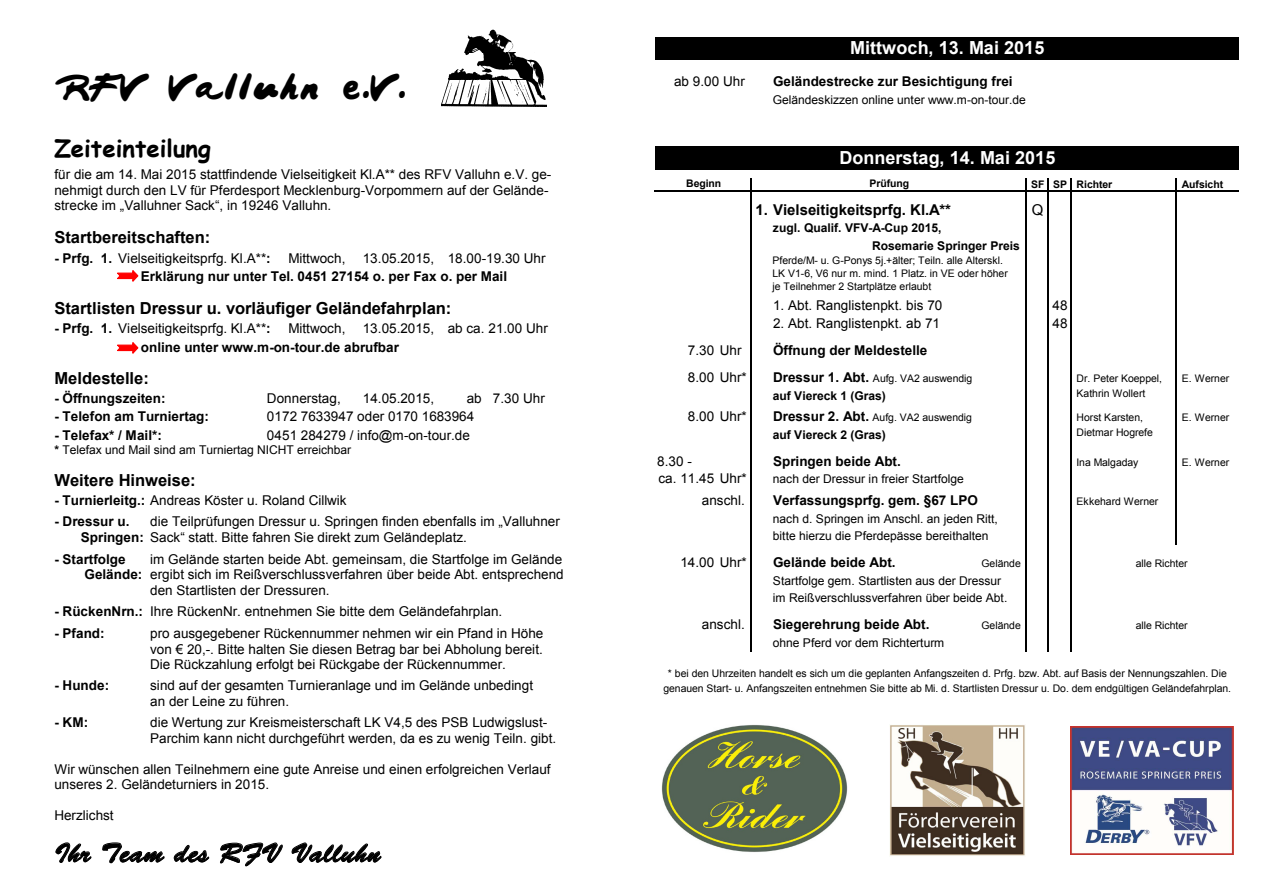
<style>
.page{position:relative;width:1263px;height:893px;background:#fff}
.page>*{position:absolute;margin:0;border:0;box-sizing:border-box;transform-origin:0 0}
.t1{font:30px "Japanese Brush";color:#000}
.t2{font:27px "Brush Script Std";color:#000}
.t3{font:700 24px "Comic Sans MS";color:#000}
.t4{font:700 18px "Arial";letter-spacing:.005em;color:#fff}
.t5{font:700 16.5px "Arial";color:#000}
.t6{font:700 15px "Arial";color:#000}
.t7{font:15px "Arial";color:#000}
.t8{font:13.5px/15.6px "Arial";letter-spacing:.005em;color:#000}
.t9{font:700 13.5px/18.6px "Arial";color:#000}
.t10{font:12px/17.4px "Arial";letter-spacing:-.005em;color:#000}
.t11{font:700 12px/17.4px "Arial";color:#000}
.t12{font:10.5px/12.9px "Arial";letter-spacing:-.005em;color:#000}
.t13{font:700 10.5px "Arial";letter-spacing:-.005em;color:#000}
.s1{font-weight:700}
.s2{font-weight:400}
.s3{font-weight:700;font-size:13.5px}
</style>
<div class="page">
<svg style="left:56px;top:843px;width:35px;height:19px"></svg>
<svg style="left:103px;top:843px;width:61px;height:21px"></svg>
<svg style="left:174px;top:845px;width:35px;height:17px"></svg>
<svg style="left:220px;top:843px;width:63px;height:23px"></svg>
<svg style="left:292px;top:843px;width:89px;height:20px"></svg>
<img style="left:464px;top:29px;width:52px;height:24px">
<svg style="left:448px;top:53px;width:96px;height:27px"></svg>
<svg style="left:442px;top:80px;width:104px;height:27px"></svg>
<svg style="left:117px;top:270px;width:22px;height:12px"></svg>
<svg style="left:117px;top:342px;width:22px;height:12px"></svg>
<div style="left:655px;top:37px;width:584px;height:22px;background:#000"></div>
<div style="left:655px;top:146px;width:584px;height:23px;background:#000"></div>
<hr style="left:751px;top:178px;width:1px;height:473px;background:#000">
<hr style="left:1025px;top:178px;width:1px;height:473px;background:#000">
<hr style="left:1047px;top:178px;width:2px;height:473px;background:#000">
<hr style="left:1070px;top:178px;width:1px;height:473px;background:#000">
<hr style="left:1175px;top:178px;width:2px;height:367px;background:#000">
<hr style="left:654px;top:190px;width:585px;height:1px;background:#000">
<img style="left:1070px;top:726px;width:163px;height:129px">
<img style="left:889px;top:725px;width:136px;height:131px">
<img style="left:661px;top:725px;width:187px;height:127px">
<p class="t1" style="left:54px;top:69px;width:354px">RFV Valluhn e.V.</p>
<p class="t3" style="left:54px;top:130px;width:158px">Zeiteinteilung</p>
<p class="t8" style="left:54px;top:167px;width:498px">für die am 14. Mai 2015 stattfindende Vielseitigkeit Kl.A** des RFV Valluhn e.V. ge&shy;nehmigt durch den LV für Pferdesport Mecklenburg-Vorpommern auf der Gelände&shy;strecke im „Valluhner Sack“, in 19246 Valluhn.</p>
<p class="t5" style="left:54px;top:227px;width:157px">Startbereitschaften:</p>
<p class="t8" style="left:54px;top:250px;width:218px"><span class="s1">- Prfg. 1.</span> Vielseitigkeitsprfg. Kl.A**<span class="s1">:</span></p>
<p class="t8" style="left:288px;top:250px;width:59px">Mittwoch,</p>
<p class="t9" style="left:141px;top:249px;width:406px;text-indent:222px"><span class="s2">13.05.2015, 18.00-19.30 Uhr<br></span>Erklärung nur unter Tel. 0451 27154 o. per Fax o. per Mail</p>
<p class="t5" style="left:54px;top:298px;width:399px">Startlisten Dressur u. vorläufiger Geländefahrplan:</p>
<p class="t8" style="left:54px;top:321px;width:218px"><span class="s1">- Prfg. 1.</span> Vielseitigkeitsprfg. Kl.A**<span class="s1">:</span></p>
<p class="t8" style="left:288px;top:321px;width:59px">Mittwoch,</p>
<p class="t9" style="left:141px;top:320px;width:408px;text-indent:222px"><span class="s2">13.05.2015, ab ca. 21.00 Uhr </span>online unter www.m-on-tour.de abrufbar</p>
<p class="t5" style="left:54px;top:367px;width:96px">Meldestelle:</p>
<p class="t9" style="left:54px;top:389px;width:113px">- Öffnungszeiten:</p>
<p class="t8" style="left:267px;top:390px;width:75px">Donnerstag,</p>
<p class="t8" style="left:363px;top:390px;width:73px">14.05.2015,</p>
<p class="t8" style="left:467px;top:390px;width:80px">ab 7.30 Uhr</p>
<p class="t9" style="left:54px;top:408px;width:156px">- Telefon am Turniertag:</p>
<p class="t8" style="left:267px;top:409px;width:209px">0172 7633947 oder 0170 1683964</p>
<p class="t9" style="left:54px;top:426px;width:109px">- Telefax* / Mail*:</p>
<p class="t8" style="left:267px;top:428px;width:205px">0451 284279 / info@m-on-tour.de</p>
<p class="t10" style="left:54px;top:441px;width:298px"><span class="s1">*</span> Telefax und Mail sind am Turniertag NICHT erreichbar</p>
<p class="t5" style="left:54px;top:469px;width:143px">Weitere Hinweise:</p>
<p class="t8" style="left:54px;top:492px;width:294px"><span class="s1">- Turnierleitg.:</span> Andreas Köster u. Roland Cillwik</p>
<p class="t9" style="left:54px;top:513px;width:77px">- Dressur u.</p>
<p class="t8" style="left:81px;top:514px;width:481px;text-indent:69px">die Teilprüfungen Dressur u. Springen finden ebenfalls im „Valluhner<br><span class="s1">Springen:</span> Sack“ statt. Bitte fahren Sie direkt zum Geländeplatz.</p>
<p class="t9" style="left:54px;top:550px;width:73px">- Startfolge</p>
<p class="t8" style="left:150px;top:551px;width:414px">im Gelände starten beide Abt. gemeinsam, die Startfolge im Gelände</p>
<p class="t8" style="left:85px;top:567px;width:481px"><span class="s1">Gelände:</span> ergibt sich im Reißverschlussverfahren über beide Abt. entsprechend</p>
<p class="t8" style="left:150px;top:583px;width:181px">den Startlisten der Dressuren.</p>
<p class="t8" style="left:54px;top:604px;width:449px"><span class="s1">- RückenNrn.:</span> Ihre RückenNr. entnehmen Sie bitte dem Geländefahrplan.</p>
<p class="t9" style="left:54px;top:624px;width:52px">- Pfand:</p>
<p class="t8" style="left:150px;top:625px;width:395px;text-align:justify">pro ausgegebener Rückennummer nehmen wir ein Pfand in Höhe von € 20,-. Bitte halten Sie diesen Betrag bar bei Abholung bereit.<br>Die Rückzahlung erfolgt bei Rückgabe der Rückennummer.</p>
<p class="t9" style="left:54px;top:677px;width:56px">- Hunde:</p>
<p class="t8" style="left:150px;top:678px;width:385px">sind auf der gesamten Turnieranlage und im Gelände unbedingt an der Leine zu führen.</p>
<p class="t9" style="left:54px;top:713px;width:35px">- KM:</p>
<p class="t8" style="left:150px;top:714px;width:408px;line-height:16px">die Wertung zur Kreismeisterschaft LK V4,5 des PSB Ludwigslust-<br>Parchim kann nicht durchgeführt werden, da es zu wenig Teiln. gibt.</p>
<p class="t8" style="left:54px;top:761px;width:498px">Wir wünschen allen Teilnehmern eine gute Anreise und einen erfolgreichen Verlauf unseres 2. Geländeturniers in 2015.</p>
<p class="t8" style="left:54px;top:807px;width:61px">Herzlichst</p>
<p class="t2" style="left:55px;top:843px;width:327px">Ihr Team des RFV Valluhn</p>
<p class="t4" style="left:850px;top:35px;width:196px">Mittwoch, 13. Mai 2015</p>
<p class="t8" style="left:674px;top:74px;width:72px">ab 9.00 Uhr</p>
<p class="t9" style="left:773px;top:73px;width:241px">Geländestrecke zur Besichtigung frei</p>
<p class="t10" style="left:773px;top:91px;width:254px">Geländeskizzen online unter www.m-on-tour.de</p>
<p class="t4" style="left:839px;top:145px;width:217px">Donnerstag, 14. Mai 2015</p>
<p class="t13" style="left:686px;top:177px;width:37px">Beginn</p>
<p class="t13" style="left:869px;top:177px;width:41px">Prüfung</p>
<p class="t13" style="left:1031px;top:177px;width:83px">SF SP Richter</p>
<p class="t13" style="left:1182px;top:177px;width:43px">Aufsicht</p>
<p class="t6" style="left:755px;top:199px;width:197px">1. Vielseitigkeitsprfg. Kl.A**</p>
<p class="t7" style="left:1032px;top:200px;width:13px">Q</p>
<p class="t11" style="left:872px;top:220px;width:149px;text-indent:-99px">zugl. Qualif. VFV-A-Cup 2015,<br>Rosemarie Springer Preis</p>
<p class="t12" style="left:772px;top:254px;width:237px">Pferde/M- u. G-Ponys 5j.+älter; Teiln. alle Alterskl.<br>LK V1-6, V6 nur m. mind. 1 Platz. in VE oder höher je Teilnehmer 2 Startplätze erlaubt</p>
<p class="t8" style="left:773px;top:298px;width:171px">1. Abt. Ranglistenpkt. bis 70</p>
<p class="t8" style="left:1053px;top:298px;width:17px">48</p>
<p class="t8" style="left:773px;top:315px;width:169px">2. Abt. Ranglistenpkt. ab 71</p>
<p class="t8" style="left:1053px;top:315px;width:17px">48</p>
<p class="t8" style="left:688px;top:342px;width:55px">7.30 Uhr</p>
<p class="t9" style="left:773px;top:341px;width:156px">Öffnung der Meldestelle</p>
<p class="t8" style="left:688px;top:370px;width:60px">8.00 Uhr*</p>
<p class="t12" style="left:773px;top:372px;width:201px"><span class="s3">Dressur 1. Abt.</span> Aufg. VA2 auswendig</p>
<p class="t12" style="left:1076px;top:372px;width:87px">Dr. Peter Koeppel,</p>
<p class="t12" style="left:1182px;top:372px;width:49px">E. Werner</p>
<p class="t11" style="left:773px;top:387px;width:115px">auf Viereck 1 (Gras)</p>
<p class="t12" style="left:1076px;top:387px;width:70px">Kathrin Wollert</p>
<p class="t8" style="left:688px;top:409px;width:60px">8.00 Uhr*</p>
<p class="t12" style="left:773px;top:411px;width:200px"><span class="s3">Dressur 2. Abt.</span> Aufg. VA2 auswendig</p>
<p class="t12" style="left:1076px;top:411px;width:68px">Horst Karsten,</p>
<p class="t12" style="left:1182px;top:411px;width:49px">E. Werner</p>
<p class="t11" style="left:773px;top:426px;width:115px">auf Viereck 2 (Gras)</p>
<p class="t12" style="left:1076px;top:426px;width:78px">Dietmar Hogrefe</p>
<p class="t8" style="left:657px;top:454px;width:36px">8.30 -</p>
<p class="t9" style="left:773px;top:452px;width:129px">Springen beide Abt.</p>
<p class="t12" style="left:1076px;top:456px;width:63px">Ina Malgaday</p>
<p class="t12" style="left:1182px;top:456px;width:49px">E. Werner</p>
<p class="t8" style="left:658px;top:471px;width:90px">ca. 11.45 Uhr*</p>
<p class="t10" style="left:773px;top:471px;width:192px">nach der Dressur in freier Startfolge</p>
<p class="t8" style="left:702px;top:493px;width:45px">anschl.</p>
<p class="t9" style="left:773px;top:492px;width:206px">Verfassungsprfg. gem. §67 LPO</p>
<p class="t12" style="left:1076px;top:495px;width:83px">Ekkehard Werner</p>
<p class="t10" style="left:773px;top:510px;width:227px">nach d. Springen im Anschl. an jeden Ritt, bitte hierzu die Pferdepässe bereithalten</p>
<p class="t8" style="left:680px;top:555px;width:68px">14.00 Uhr*</p>
<p class="t9" style="left:773px;top:554px;width:124px">Gelände beide Abt.</p>
<p class="t12" style="left:981px;top:557px;width:41px">Gelände</p>
<p class="t10" style="left:773px;top:572px;width:236px">Startfolge gem. Startlisten aus der Dressur im Reißverschlussverfahren über beide Abt.</p>
<p class="t8" style="left:702px;top:617px;width:45px">anschl.</p>
<p class="t9" style="left:773px;top:616px;width:158px">Siegerehrung beide Abt.</p>
<p class="t12" style="left:981px;top:619px;width:41px">Gelände</p>
<p class="t10" style="left:773px;top:634px;width:173px">ohne Pferd vor dem Richterturm</p>
<p class="t12" style="left:1136px;top:557px;width:54px">alle Richter</p>
<p class="t12" style="left:1136px;top:619px;width:54px">alle Richter</p>
<p class="t12" style="left:663px;top:667px;width:569px;line-height:14.2px;text-align:center">* bei den Uhrzeiten handelt es sich um die geplanten Anfangszeiten d. Prfg. bzw. Abt. auf Basis der Nennungszahlen. Die genauen Start- u. Anfangszeiten entnehmen Sie bitte ab Mi. d. Startlisten Dressur u. Do. dem endgültigen Geländefahrplan.</p>
</div>
